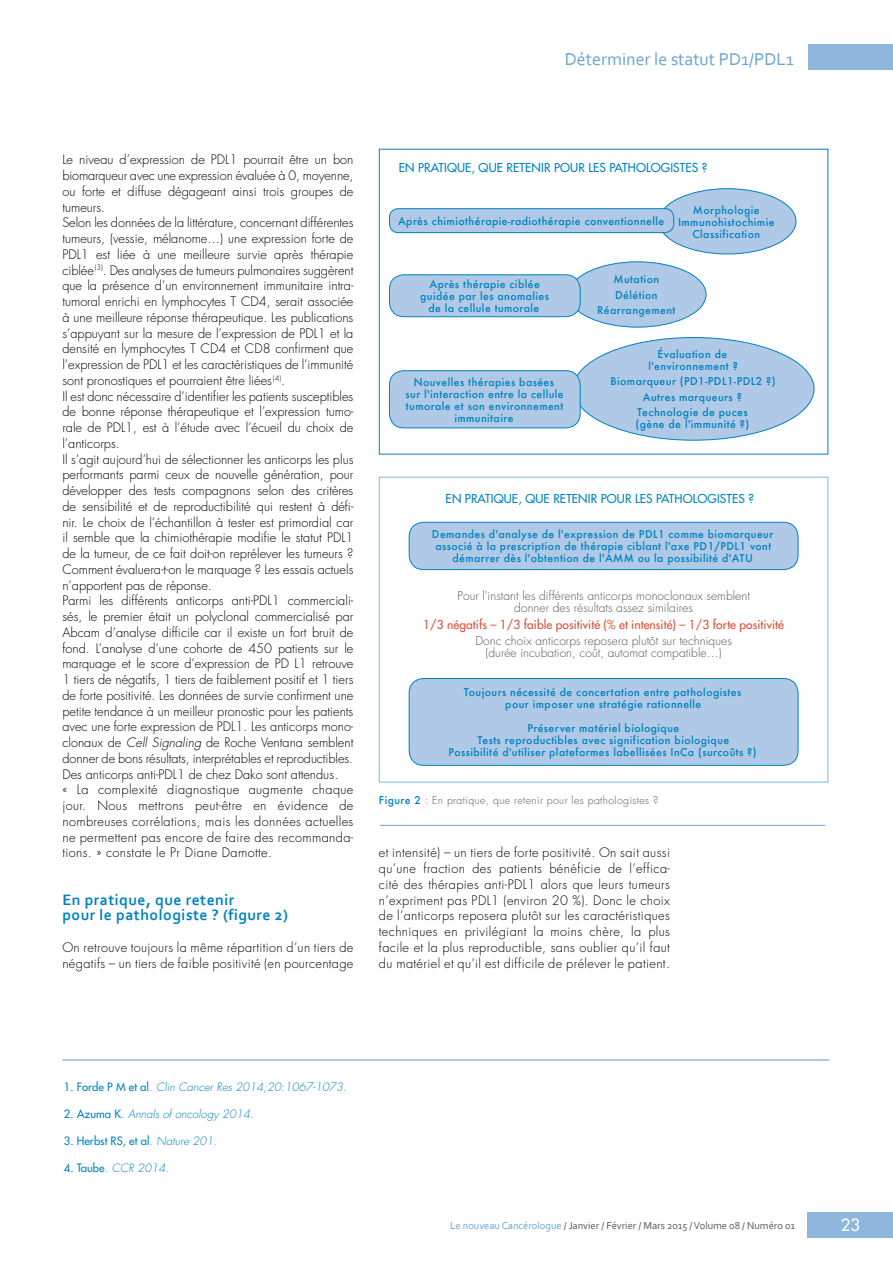
<style>
.page{position:relative;width:893px;height:1263px;background:#fff}
.page>*{position:absolute;margin:0;border:0;box-sizing:border-box;transform-origin:0 0}
.t1{font:18px "Corbel";color:#6aa3d3}
.t2{font:16.5px "Futura";color:#fff}
.t3{font:700 15.75px/15.8px "Corbel";letter-spacing:.03em;color:#0082bf}
.t4{font:300 12.75px/15.8px "Futura";color:#000}
.t5{font:300 12.75px/15.8px "Futura";letter-spacing:.025em;color:#000}
.t6{font:300 12px/12px "Futura";letter-spacing:.005em;color:#575756;text-align:center}
.t7{font:12px "Futura";letter-spacing:.01em;color:#0082bf}
.t8{font:12px "Futura";letter-spacing:.005em;color:#d74f38}
.t9{font:italic 300 11.25px "Futura";letter-spacing:.005em;color:#0082bf}
.t10{font:11.25px "Futura";letter-spacing:.005em;color:#0082bf}
.t11{font:500 10.5px/12px "Futura";letter-spacing:.04em;color:#0082bf;text-align:center}
.t12{font:10.5px "Corbel";color:#575756}
.t13{font:300 10.5px "Futura";letter-spacing:.04em;color:#575756}
.s1{font-style:italic}
.s2{font-weight:500;color:#0082bf}
.s3{font-weight:400;font-style:normal}
.s4{font-weight:300;font-style:italic}
.s5{color:#6aa3d3}
</style>
<div class="page">
<div style="left:808px;top:1212px;width:85px;height:25px;background:#8fb6dd"></div>
<div style="left:808px;top:44px;width:85px;height:26px;background:#8fb6dd"></div>
<hr style="left:62px;top:1059px;width:767px;height:1px;background:#4d97cd">
<hr style="left:380px;top:825px;width:445px;height:1px;background:#6aa3d3">
<div style="left:659px;top:189px;width:137px;height:65px;background:#afc9e7;border-radius:50%"></div>
<div style="left:569px;top:262px;width:137px;height:65px;background:#afc9e7;border-radius:50%"></div>
<div style="left:573px;top:337px;width:241px;height:103px;background:#afc9e7;border-radius:50%"></div>
<div style="left:389px;top:209px;width:285px;height:24px;background:#afc9e7;border-radius:9px"></div>
<div style="left:389px;top:208px;width:285px;height:25px;border:1px solid #0082bf;border-radius:9px"></div>
<div style="left:409px;top:522px;width:389px;height:48px;background:#afc9e7;border-radius:15px"></div>
<div style="left:409px;top:522px;width:389px;height:48px;border:1px solid #0082bf;border-radius:15px"></div>
<div style="left:409px;top:678px;width:389px;height:87px;background:#afc9e7;border-radius:15px"></div>
<div style="left:409px;top:678px;width:389px;height:88px;border:1px solid #0082bf;border-radius:15px"></div>
<div style="left:389px;top:275px;width:191px;height:42px;background:#afc9e7;border-radius:15px"></div>
<div style="left:389px;top:274px;width:191px;height:43px;border:1px solid #0082bf;border-radius:15px"></div>
<div style="left:389px;top:371px;width:191px;height:57px;background:#afc9e7;border-radius:15px"></div>
<div style="left:389px;top:370px;width:191px;height:58px;border:1px solid #0082bf;border-radius:15px"></div>
<h1 class="t1" style="left:565px;top:48px;width:231px">Déterminer le statut PD1/PDL1</h1>
<p class="t4" style="left:62px;top:152px;width:293px">Le niveau d’expression de PDL1 pourrait être un bon biomarqueur avec une expression évaluée à 0, moyenne, ou forte et diffuse dégageant ainsi trois groupes de tumeurs.<br>Selon les données de la littérature, concernant différentes tumeurs, (vessie, mélanome…) une expression forte de PDL1 est liée à une meilleure survie après thérapie ciblée<sup>(3)</sup>. Des analyses de tumeurs pulmonaires suggèrent que la présence d’un environnement immunitaire intra&shy;tumoral enrichi en lymphocytes T CD4, serait associée à une meilleure réponse thérapeutique. Les publications s’appuyant sur la mesure de l’expression de PDL1 et la densité en lymphocytes T CD4 et CD8 confirment que l’expression de PDL1 et les caractéristiques de l’immunité sont pronostiques et pourraient être liées<sup>(4)</sup>.<br>Il est donc nécessaire d’identifier les patients susceptibles de bonne réponse thérapeutique et l’expression tumo&shy;rale de PDL1, est à l’étude avec l’écueil du choix de l’anticorps.<br>Il s’agit aujourd’hui de sélectionner les anticorps les plus performants parmi ceux de nouvelle génération, pour développer des tests compagnons selon des critères de sensibilité et de reproductibilité qui restent à défi&shy;nir. Le choix de l’échantillon à tester est primordial car il semble que la chimiothérapie modifie le statut PDL1 de la tumeur, de ce fait doit-on reprélever les tumeurs ?<br>Comment évaluera-t-on le marquage ? Les essais actuels n’apportent pas de réponse.<br>Parmi les différents anticorps anti-PDL1 commerciali&shy;sés, le premier était un polyclonal commercialisé par Abcam d’analyse difficile car il existe un fort bruit de fond. L’analyse d’une cohorte de 450 patients sur le marquage et le score d’expression de PD L1 retrouve 1 tiers de négatifs, 1 tiers de faiblement positif et 1 tiers de forte positivité. Les données de survie confirment une petite tendance à un meilleur pronostic pour les patients avec une forte expression de PDL1. Les anticorps mono&shy;clonaux de <span class="s1">Cell Signaling</span> de Roche Ventana semblent donner de bons résultats, interprétables et reproductibles.<br>Des anticorps anti-PDL1 de chez Dako sont attendus.<br>« La complexité diagnostique augmente chaque jour. Nous mettrons peut-être en évidence de nombreuses corrélations, mais les données actuelles ne permettent pas encore de faire des recommanda&shy;tions. » constate le Pr Diane Damotte.</p>
<p class="t3" style="left:62px;top:891px;width:227px">En pratique, que retenir<br>pour le pathologiste ? (figure 2)</p>
<p class="t5" style="left:62px;top:940px;width:293px">On retrouve toujours la même répartition d’un tiers de négatifs – un tiers de faible positivité (en pourcentage</p>
<p class="t7" style="left:399px;top:160px;width:310px">EN PRATIQUE, QUE RETENIR POUR LES PATHOLOGISTES ?</p>
<p class="t11" style="left:398px;top:215px;width:268px">Après chimiothérapie-radiothérapie conventionnelle</p>
<p class="t11" style="left:678px;top:204px;width:98px">Morphologie<br>Immunohistochimie<br>Classification</p>
<p class="t11" style="left:420px;top:278px;width:130px">Après thérapie ciblée guidée par les anomalies de la cellule tumorale</p>
<p class="t11" style="left:406px;top:376px;width:160px">Nouvelles thérapies basées<br>sur l'interaction entre la cellule tumorale et son environnement immunitaire</p>
<p class="t11" style="left:597px;top:272px;width:80px;line-height:15.5px">Mutation<br>Délétion<br>Réarrangement</p>
<p class="t11" style="left:648px;top:348px;width:91px">Évaluation de l'environnement ?</p>
<p class="t11" style="left:611px;top:374px;width:167px;line-height:15.5px">Biomarqueur (PD1-PDL1-PDL2 ?)<br>Autres marqueurs ?<br>Technologie de puces</p>
<p class="t11" style="left:635px;top:418px;width:115px">(gène de l'immunité ?)</p>
<p class="t7" style="left:446px;top:491px;width:310px">EN PRATIQUE, QUE RETENIR POUR LES PATHOLOGISTES ?</p>
<p class="t11" style="left:432px;top:528px;width:343px">Demandes d'analyse de l'expression de PDL1 comme biomarqueur associé à la prescription de thérapie ciblant l'axe PD1/PDL1 vont démarrer dès l'obtention de l'AMM ou la possibilité d'ATU</p>
<p class="t6" style="left:457px;top:590px;width:294px">Pour l'instant les différents anticorps monoclonaux semblent donner des résultats assez similaires</p>
<p class="t8" style="left:423px;top:617px;width:362px">1/3 négatifs – 1/3 faible positivité (% et intensité) – 1/3 forte positivité</p>
<p class="t6" style="left:475px;top:635px;width:258px">Donc choix anticorps reposera plutôt sur techniques (durée incubation, coût, automat compatible…)</p>
<p class="t11" style="left:464px;top:686px;width:279px">Toujours nécessité de concertation entre pathologistes pour imposer une stratégie rationnelle</p>
<p class="t11" style="left:449px;top:722px;width:310px">Préserver matériel biologique<br>Tests reproductibles avec signification biologique<br>Possibilité d'utiliser plateformes labellisées InCa (surcoûts ?)</p>
<p class="t13" style="left:379px;top:794px;width:281px"><span class="s2">Figure 2</span> : En pratique, que retenir pour les pathologistes ?</p>
<p class="t4" style="left:379px;top:845px;width:293px;text-align:justify">et intensité) – un tiers de forte positivité. On sait aussi qu’une fraction des patients bénéficie de l’effica&shy;cité des thérapies anti-PDL1 alors que leurs tumeurs n’expriment pas PDL1 (environ 20 %). Donc le choix de l’anticorps reposera plutôt sur les caractéristiques techniques en privilégiant la moins chère, la plus facile et la plus reproductible, sans oublier qu’il faut du matériel et qu’il est difficile de prélever le patient.</p>
<p class="t9" style="left:64px;top:1080px;width:284px"><span class="s3">1. Forde P M et al</span>. Clin Cancer Res 2014;20:1067-1073.</p>
<p class="t9" style="left:64px;top:1107px;width:191px"><span class="s3">2. Azuma K</span>. Annals of oncology 2014.</p>
<p class="t10" style="left:64px;top:1134px;width:155px">3. Herbst RS, et al<span class="s4">. Nature 201.</span></p>
<p class="t9" style="left:64px;top:1161px;width:107px"><span class="s3">4. Taube</span>. CCR 2014.</p>
<p class="t12" style="left:450px;top:1218px;width:347px"><span class="s5">Le nouveau Cancérologue</span> / Janvier / Février / Mars 2015 / Volume 08 / Numéro 01</p>
<p class="t2" style="left:841px;top:1215px;width:21px">23</p>
</div>
